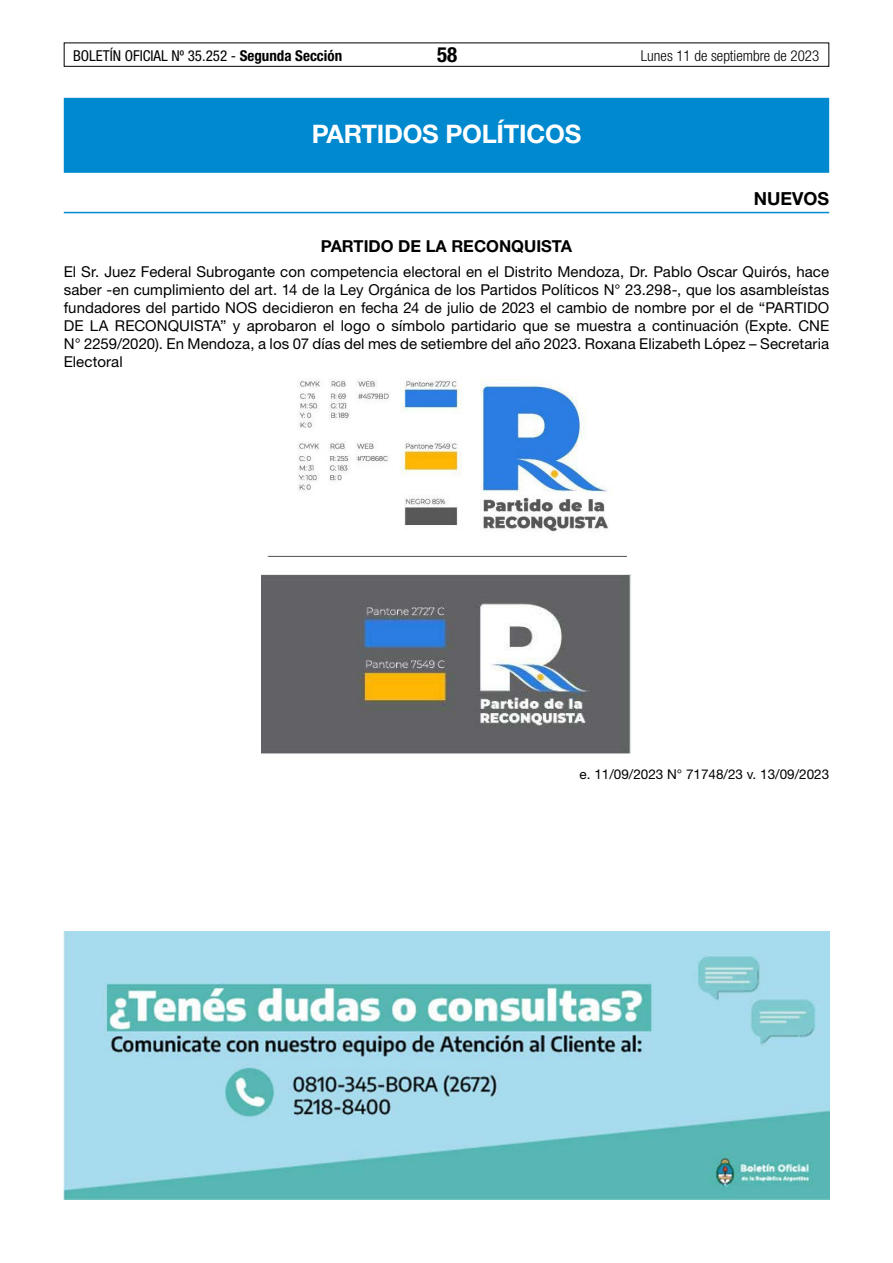
<style>
.page{position:relative;width:893px;height:1263px;background:#fff}
.page>*{position:absolute;margin:0;border:0;box-sizing:border-box;transform-origin:0 0}
.t1{font:700 25.5px "Helvetica Neue LT Std";letter-spacing:-.01em;color:#fff}
.t2{font:700 condensed 21px "Helvetica Neue LT Std";color:#000}
.t3{font:700 18px "Helvetica Neue LT Std";color:#000}
.t4{font:700 16.5px "Helvetica Neue LT Std";color:#000}
.t5{font:15px/18px "Helvetica Neue LT Std";letter-spacing:.005em;color:#000;text-align:justify}
.t6{font:condensed 15px "Helvetica Neue LT Std";color:#000}
.t7{font:300 condensed 15px "Helvetica Neue LT Std";color:#000}
.t8{font:13.5px "Helvetica Neue LT Std";color:#000}
.s1{font-weight:700}
</style>
<div class="page">
<div style="left:64px;top:43px;width:765px;height:24px;border:1px solid #000"></div>
<div style="left:64px;top:98px;width:765px;height:75px;background:#0089cf"></div>
<hr style="left:64px;top:212px;width:765px;height:1px;background:#0089cf">
<img style="left:268px;top:378px;width:359px;height:178px">
<img style="left:262px;top:574px;width:369px;height:179px">
<img style="left:64px;top:931px;width:765px;height:268px">
<p class="t6" style="left:73px;top:47px;width:271px">BOLETÍN OFICIAL Nº 35.252 - <span class="s1">Segunda Sección</span></p>
<h2 class="t2" style="left:437px;top:42px;width:22px">58</h2>
<p class="t7" style="left:641px;top:47px;width:180px">Lunes 11 de septiembre de 2023</p>
<h1 class="t1" style="left:312px;top:118px;width:271px">PARTIDOS POLÍTICOS</h1>
<p class="t3" style="left:754px;top:187px;width:77px">NUEVOS</p>
<p class="t4" style="left:321px;top:236px;width:253px">PARTIDO DE LA RECONQUISTA</p>
<p class="t5" style="left:64px;top:262px;width:767px">El Sr. Juez Federal Subrogante con competencia electoral en el Distrito Mendoza, Dr. Pablo Oscar Quirós, hace saber -en cumplimiento del art. 14 de la Ley Orgánica de los Partidos Políticos N° 23.298-, que los asambleístas fundadores del partido NOS decidieron en fecha 24 de julio de 2023 el cambio de nombre por el de “PARTIDO DE LA RECONQUISTA” y aprobaron el logo o símbolo partidario que se muestra a continuación (Expte. CNE N° 2259/2020). En Mendoza, a los 07 días del mes de setiembre del año 2023. Roxana Elizabeth López – Secretaria Electoral</p>
<p class="t8" style="left:580px;top:766px;width:251px">e. 11/09/2023 N° 71748/23 v. 13/09/2023</p>
</div>
